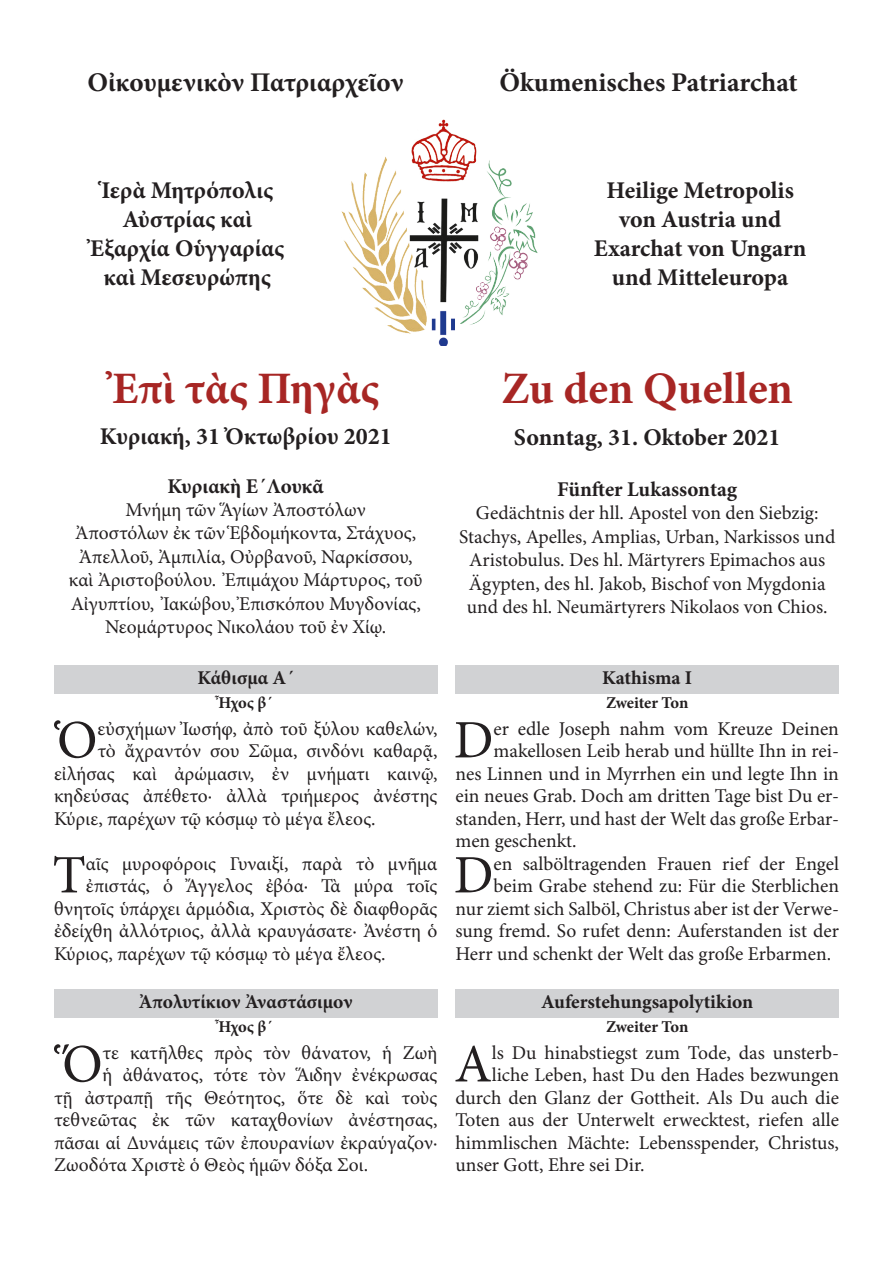
<style>
.page{position:relative;width:893px;height:1263px;background:#fff}
.page>*{position:absolute;margin:0;border:0;box-sizing:border-box;transform-origin:0 0}
.Text{font:54.15px "Minion Pro";color:#231f20}
.t1{font:700 45px "Minion Pro";letter-spacing:-.005em;color:#a72624}
.t2{font:700 27px "Minion Pro";color:#231f20}
.t3{font:700 24px/28.8px "Minion Pro";color:#231f20;text-align:center}
.t4{font:700 21px "Minion Pro";color:#231f20}
.Text-2{font:19.5px/23.4px "Minion Pro";color:#231f20;text-align:center}
.Überschriften{font:700 19.5px "Minion Pro";color:#231f20}
.Ton{font:700 16.5px "Minion Pro";letter-spacing:-.01em;color:#231f20}
</style>
<div class="page">
<img style="left:341px;top:120px;width:197px;height:226px">
<div style="left:54px;top:666px;width:383px;height:28px;background:#d1d2d4"></div>
<div style="left:54px;top:990px;width:383px;height:28px;background:#d1d2d4"></div>
<div style="left:455px;top:666px;width:384px;height:28px;background:#d1d2d4"></div>
<div style="left:455px;top:990px;width:384px;height:28px;background:#d1d2d4"></div>
<p class="t2" style="left:87px;top:63px;width:318px">Οἰκουμενικὸν Πατριαρχεῖον</p>
<p class="t2" style="left:499px;top:63px;width:300px">Ökumenisches Patriarchat</p>
<p class="t3" style="left:90px;top:176px;width:196px">Ἱερὰ Μητρόπολις<br>Αὐστρίας καὶ<br>Ἐξαρχία Οὑγγαρίας καὶ Μεσευρώπης</p>
<p class="t3" style="left:594px;top:176px;width:214px">Heilige Metropolis von Austria und<br>Exarchat von Ungarn und Mitteleuropa</p>
<p class="t1" style="left:112px;top:357px;width:268px">Ἐπὶ τὰς Πηγὰς</p>
<p class="t1" style="left:501px;top:357px;width:293px">Zu den Quellen</p>
<p class="t3" style="left:100px;top:422px;width:294px">Kυριακή, 31 Ὀκτωβρίου 2021</p>
<p class="t3" style="left:514px;top:422px;width:268px">Sonntag, 31. Oktober 2021</p>
<p class="t4" style="left:168px;top:471px;width:158px">Κυριακὴ Ε´Λουκᾶ</p>
<p class="Text-2" style="left:126px;top:499px;width:242px">Μνήμη τῶν Ἅγίων Ἀποστόλων</p>
<p class="Text-2" style="left:69px;top:522px;width:355px">Ἀποστόλων ἐκ τῶν Ἑβδομήκοντα, Στάχυος, Ἀπελλοῦ, Ἀμπιλία, Οὐρβανοῦ, Ναρκίσσου, καὶ Ἀριστοβούλου. Ἐπιμάχου Μάρτυρος, τοῦ Αἰγυπτίου, Ἰακώβου, Ἐπισκόπου Μυγδονίας,</p>
<p class="Text-2" style="left:105px;top:616px;width:283px">Νεομάρτυρος Νικολάου τοῦ ἐν Χίῳ.</p>
<p class="t4" style="left:557px;top:474px;width:182px">Fünfter Lukassontag</p>
<p class="Text-2" style="left:459px;top:502px;width:378px">Gedächtnis der hll. Apostel von den Siebzig:<br>Stachys, Apelles, Amplias, Urban, Narkissos und Aristobulus. Des hl. Märtyrers Epimachos aus Ägypten, des hl. Jakob, Bischof von Mygdonia und des hl. Neumärtyrers Nikolaos von Chios.</p>
<p class="Überschriften" style="left:197px;top:664px;width:98px">Κάθισμα Α´</p>
<p class="Ton" style="left:219px;top:691px;width:56px">Ἦχος β´</p>
<p class="Text" style="left:57px;top:708px;width:42px">Ὁ</p>
<p class="Text-2" style="left:97px;top:718px;width:342px">εὐσχήμων Ἰωσήφ, ἀπὸ τοῦ ξύλου καθελών,</p>
<p class="Text-2" style="left:97px;top:740px;width:342px">τὸ ἄχραντόν σου Σῶμα, σινδόνι καθαρᾷ,</p>
<p class="Text-2" style="left:54px;top:763px;width:385px">εἰλήσας καὶ ἀρώμασιν, ἐν μνήματι καινῷ,</p>
<p class="Text-2" style="left:54px;top:785px;width:385px">κηδεύσας ἀπέθετο· ἀλλὰ τριήμερος ἀνέστης</p>
<p class="Text-2" style="left:54px;top:808px;width:323px">Κύριε, παρέχων τῷ κόσμῳ τὸ μέγα ἔλεος.</p>
<p class="Text" style="left:52px;top:843px;width:35px">Τ</p>
<p class="Text-2" style="left:86px;top:853px;width:353px">αῖς μυροφόροις Γυναιξί, παρὰ τὸ μνῆμα</p>
<p class="Text-2" style="left:86px;top:875px;width:353px">ἐπιστάς, ὁ Ἄγγελος ἐβόα· Τὰ μύρα τοῖς</p>
<p class="Text-2" style="left:54px;top:898px;width:385px">θνητοῖς ὑπάρχει ἁρμόδια, Χριστὸς δὲ διαφθορᾶς</p>
<p class="Text-2" style="left:54px;top:920px;width:385px">ἐδείχθη ἀλλότριος, ἀλλὰ κραυγάσατε· Ἀνέστη ὁ</p>
<p class="Text-2" style="left:54px;top:943px;width:333px">Κύριος, παρέχων τῷ κόσμῳ τὸ μέγα ἔλεος.</p>
<p class="Überschriften" style="left:139px;top:988px;width:215px">Ἀπολυτίκιον Ἀναστάσιμον</p>
<p class="Ton" style="left:219px;top:1015px;width:56px">Ἦχος β´</p>
<p class="Text" style="left:62px;top:1032px;width:42px">Ὅ</p>
<p class="Text-2" style="left:103px;top:1042px;width:336px">τε κατῆλθες πρὸς τὸν θάνατον, ἡ Ζωὴ</p>
<p class="Text-2" style="left:103px;top:1064px;width:336px">ἡ ἀθάνατος, τότε τὸν ᾍδην ἐνέκρωσας</p>
<p class="Text-2" style="left:54px;top:1087px;width:385px">τῇ ἀστραπῇ τῆς Θεότητος, ὅτε δὲ καὶ τοὺς</p>
<p class="Text-2" style="left:54px;top:1109px;width:385px">τεθνεῶτας ἐκ τῶν καταχθονίων ἀνέστησας,</p>
<p class="Text-2" style="left:54px;top:1132px;width:385px">πᾶσαι αἱ Δυνάμεις τῶν ἐπουρανίων ἐκραύγαζον·</p>
<p class="Text-2" style="left:54px;top:1154px;width:316px">Ζωοδότα Χριστὲ ὁ Θεὸς ἡμῶν δόξα Σοι.</p>
<p class="Überschriften" style="left:602px;top:664px;width:91px">Kathisma I</p>
<p class="Ton" style="left:606px;top:691px;width:84px">Zweiter Ton</p>
<p class="Text" style="left:454px;top:708px;width:41px">D</p>
<p class="Text-2" style="left:493px;top:718px;width:347px">er edle Joseph nahm vom Kreuze Deinen</p>
<p class="Text-2" style="left:493px;top:740px;width:347px">makellosen Leib herab und hüllte Ihn in rei-</p>
<p class="Text-2" style="left:455px;top:763px;width:385px">nes Linnen und in Myrrhen ein und legte Ihn in</p>
<p class="Text-2" style="left:455px;top:785px;width:385px">ein neues Grab. Doch am dritten Tage bist Du er-</p>
<p class="Text-2" style="left:455px;top:808px;width:385px">standen, Herr, und hast der Welt das große Erbar-</p>
<p class="Text-2" style="left:455px;top:830px;width:123px">men geschenkt.</p>
<p class="Text" style="left:454px;top:843px;width:41px">D</p>
<p class="Text-2" style="left:493px;top:853px;width:347px">en salböltragenden Frauen rief der Engel</p>
<p class="Text-2" style="left:493px;top:875px;width:347px">beim Grabe stehend zu: Für die Sterblichen</p>
<p class="Text-2" style="left:455px;top:898px;width:385px">nur ziemt sich Salböl, Christus aber ist der Verwe-</p>
<p class="Text-2" style="left:455px;top:920px;width:385px">sung fremd. So rufet denn: Auferstanden ist der</p>
<p class="Text-2" style="left:455px;top:943px;width:377px">Herr und schenkt der Welt das große Erbarmen.</p>
<p class="Überschriften" style="left:541px;top:988px;width:214px">Auferstehungsapolytikion</p>
<p class="Ton" style="left:606px;top:1015px;width:84px">Zweiter Ton</p>
<p class="Text" style="left:454px;top:1032px;width:39px">A</p>
<p class="Text-2" style="left:492px;top:1042px;width:349px">ls Du hinabstiegst zum Tode, das unsterb-</p>
<p class="Text-2" style="left:492px;top:1064px;width:349px">liche Leben, hast Du den Hades bezwungen</p>
<p class="Text-2" style="left:455px;top:1087px;width:385px">durch den Glanz der Gottheit. Als Du auch die</p>
<p class="Text-2" style="left:455px;top:1109px;width:385px">Toten aus der Unterwelt erwecktest, riefen alle</p>
<p class="Text-2" style="left:455px;top:1132px;width:385px">himmlischen Mächte: Lebensspender, Christus,</p>
<p class="Text-2" style="left:455px;top:1154px;width:191px">unser Gott, Ehre sei Dir.</p>
</div>
